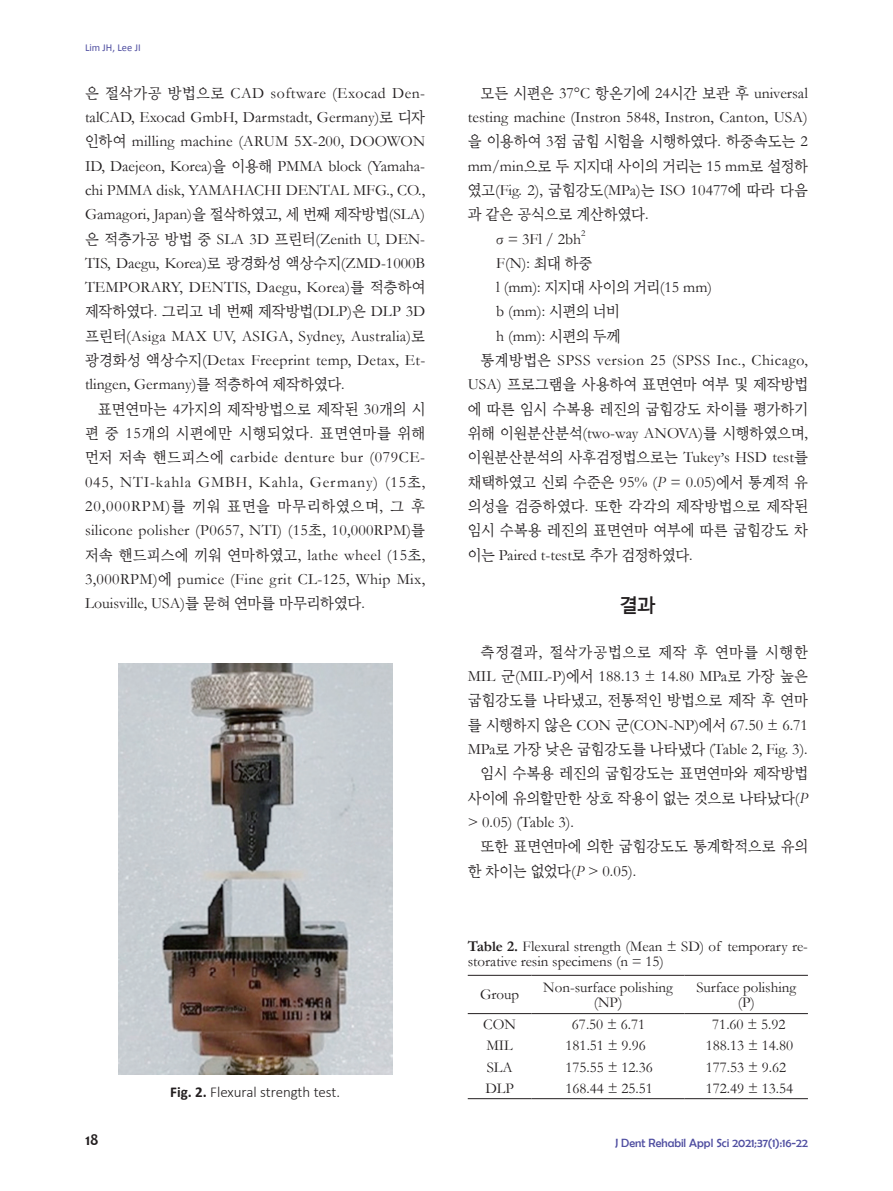
<style>
.page{position:relative;width:893px;height:1191px;background:#fff}
.page>*{position:absolute;margin:0;border:0;box-sizing:border-box;transform-origin:0 0}
.t1{font:19.5px "Bareun Dotum Pro 2";color:#231f20}
.t2{font:700 16.5px "Candara";color:#231f20;scale:.95 1}
.t3{font:15.75px/24.3px "Garamond";letter-spacing:.015em;color:#231f20;text-align:justify}
.t4{font:15.75px/24.3px "Bareun Batang Pro 1";letter-spacing:.005em;color:#231f20;text-align:right;scale:.96 1}
.t5{font:15.75px/24.3px "Garamond";letter-spacing:.055em;color:#231f20}
.t6{font:15.75px "Bareun Batang Pro 1";letter-spacing:.065em;color:#231f20;scale:.96 1}
.t7{font:15.75px "Garamond";letter-spacing:.035em;color:#231f20}
.t8{font:15.75px "Bareun Batang Pro 1";letter-spacing:.025em;color:#231f20;scale:.96 1}
.t9{font:15px/15px "Garamond";color:#231f20;text-align:center}
.t10{font:300 15px "Calibri";color:#231f20}
.t11{font:12px "Berlin Sans FB";color:#504fa1}
.t12{font:10.5px "Calibri";color:#504fa1}
.t13{font:9.15px "Garamond";color:#231f20}
.s1{font-family:"Bareun Batang Pro 1"}
.s2{font-family:"Garamond"}
.s3{font-weight:700}
.s4{font-family:"Garamond";font-style:italic}
.s5{font-style:italic}
</style>
<div class="page">
<hr style="left:468px;top:1098px;width:63px;height:1px;background:#231f20">
<hr style="left:531px;top:1098px;width:154px;height:1px;background:#231f20">
<hr style="left:685px;top:1098px;width:123px;height:1px;background:#231f20">
<hr style="left:468px;top:975px;width:63px;height:1px;background:#231f20">
<hr style="left:531px;top:975px;width:154px;height:1px;background:#231f20">
<hr style="left:685px;top:975px;width:123px;height:1px;background:#231f20">
<hr style="left:468px;top:1013px;width:63px;height:1px;background:#231f20">
<hr style="left:531px;top:1013px;width:154px;height:1px;background:#231f20">
<hr style="left:685px;top:1013px;width:123px;height:1px;background:#231f20">
<img style="left:118px;top:663px;width:274px;height:411px">
<p class="t12" style="left:85px;top:41px;width:57px">Lim JH, Lee JI</p>
<p class="t3" style="left:85px;top:80px;width:342px"><span class="s1">은 절삭가공 방법으로</span> CAD software (Exocad Den&shy;talCAD, Exocad GmbH, Darmstadt, Germany)<span class="s1">로 디자 인하여</span> milling machine (ARUM 5X-200, DOOWON ID, Daejeon, Korea)<span class="s1">을 이용해</span> PMMA block (Yamaha&shy;chi PMMA disk, YAMAHACHI DENTAL MFG., CO., Gamagori, Japan)<span class="s1">을 절삭하였고</span>, <span class="s1">세 번째 제작방법</span>(SLA) <span class="s1">은 적층가공 방법 중</span> SLA 3D <span class="s1">프린터</span>(Zenith U, DEN-TIS, Daegu, Korea)<span class="s1">로 광경화성 액상수지</span>(ZMD-1000B TEMPORARY, DENTIS, Daegu, Korea)<span class="s1">를 적층하여</span></p>
<p class="t4" style="left:85px;top:299px;width:356px">제작하였다<span class="s2">.</span> 그리고 네 번째 제작방법<span class="s2">(DLP)</span>은 <span class="s2">DLP 3D</span></p>
<p class="t3" style="left:85px;top:323px;width:342px"><span class="s1">프린터</span>(Asiga MAX UV, ASIGA, Sydney, Australia)<span class="s1">로 광경화성 액상수지</span>(Detax Freeprint temp, Detax, Et&shy;tlingen, Germany)<span class="s1">를 적층하여 제작하였다</span>.</p>
<p class="t4" style="left:85px;top:397px;width:356px">표면연마는 <span class="s2">4</span>가지의 제작방법으로 제작된 <span class="s2">30</span>개의 시 편 중 <span class="s2">15</span>개의 시편에만 시행되었다<span class="s2">.</span> 표면연마를 위해</p>
<p class="t5" style="left:85px;top:445px;width:342px"><span class="s1">먼저 저속 핸드피스에</span> carbide denture bur (079CE-<br>045, NTI-kahla GMBH, Kahla, Germany) (15<span class="s1">초</span>,</p>
<p class="t6" style="left:85px;top:498px;width:356px"><span class="s2">20,000RPM)</span>를 끼워 표면을 마무리하였으며<span class="s2">,</span> 그 후</p>
<p class="t3" style="left:85px;top:518px;width:342px">silicone polisher (P0657, NTI) (15<span class="s1">초</span>, 10,000RPM)<span class="s1">를</span></p>
<p class="t8" style="left:85px;top:547px;width:356px">저속 핸드피스에 끼워 연마하였고<span class="s2">, lathe wheel (15</span>초<span class="s2">,</span></p>
<p class="t3" style="left:85px;top:566px;width:342px">3,000RPM)<span class="s1">에</span> pumice (Fine grit CL-125, Whip Mix,<br>Louisville, USA)<span class="s1">를 묻혀 연마를 마무리하였다</span>.</p>
<p class="t10" style="left:170px;top:1082px;width:172px"><span class="s3">Fig. 2.</span> Flexural strength test.</p>
<p class="t3" style="left:468px;top:80px;width:342px;text-align:right"><span class="s1">모든 시편은</span> 37°C <span class="s1">항온기에</span> 24<span class="s1">시간 보관 후</span> universal testing machine (Instron 5848, Instron, Canton, USA)</p>
<p class="t4" style="left:468px;top:129px;width:356px;text-align:left">을 이용하여 <span class="s2">3</span>점 굽힘 시험을 시행하였다<span class="s2">.</span> 하중속도는 <span class="s2">2 mm/min</span>으로 두 지지대 사이의 거리는 <span class="s2">15 mm</span>로 설정하</p>
<p class="t3" style="left:468px;top:177px;width:342px"><span class="s1">였고</span>(Fig. 2), <span class="s1">굽힘강도</span>(MPa)<span class="s1">는</span> ISO 10477<span class="s1">에 따라 다음</span></p>
<p class="t4" style="left:468px;top:202px;width:190px">과 같은 공식으로 계산하였다<span class="s2">.</span></p>
<p class="t3" style="left:496px;top:226px;width:86px">σ = 3Fl / 2bh</p>
<p class="t13" style="left:581px;top:227px;width:6px">2</p>
<p class="t3" style="left:496px;top:250px;width:98px">F(N): <span class="s1">최대 하중</span></p>
<p class="t3" style="left:496px;top:275px;width:217px">l (mm): <span class="s1">지지대 사이의 거리</span>(15 mm)</p>
<p class="t3" style="left:496px;top:299px;width:125px">b (mm): <span class="s1">시편의 너비</span></p>
<p class="t3" style="left:496px;top:323px;width:126px">h (mm): <span class="s1">시편의 두께</span></p>
<p class="t7" style="left:480px;top:349px;width:329px"><span class="s1">통계방법은</span> SPSS version 25 (SPSS Inc., Chicago,</p>
<p class="t4" style="left:468px;top:372px;width:356px;text-align:justify"><span class="s2">USA)</span> 프로그램을 사용하여 표면연마 여부 및 제작방법 에 따른 임시 수복용 레진의 굽힘강도 차이를 평가하기 위해 이원분산분석<span class="s2">(two-way ANOVA)</span>를 시행하였으며<span class="s2">, </span>이원분산분석의 사후검정법으로는 <span class="s2">Tukey’s HSD test</span>를 채택하였고 신뢰 수준은 <span class="s2">95% (</span><span class="s4">P</span> <span class="s2">= 0.05)</span>에서 통계적 유 의성을 검증하였다<span class="s2">.</span> 또한 각각의 제작방법으로 제작된 임시 수복용 레진의 표면연마 여부에 따른 굽힘강도 차</p>
<p class="t3" style="left:468px;top:542px;width:226px"><span class="s1">이는</span> Paired t-test<span class="s1">로 추가 검정하였다</span>.</p>
<p class="t1" style="left:620px;top:595px;width:37px">결과</p>
<p class="t6" style="left:480px;top:644px;width:343px">측정결과<span class="s2">,</span> 절삭가공법으로 제작 후 연마를 시행한</p>
<p class="t3" style="left:468px;top:663px;width:342px">MIL <span class="s1">군</span>(MIL-P)<span class="s1">에서</span> 188.13 ± 14.80 MPa<span class="s1">로 가장 높은</span></p>
<p class="t4" style="left:468px;top:688px;width:356px">굽힘강도를 나타냈고<span class="s2">,</span> 전통적인 방법으로 제작 후 연마</p>
<p class="t3" style="left:468px;top:712px;width:342px"><span class="s1">를 시행하지 않은</span> CON <span class="s1">군</span>(CON-NP)<span class="s1">에서</span> 67.50 ± 6.71<br>MPa<span class="s1">로 가장 낮은 굽힘강도를 나타냈다</span> (Table 2, Fig. 3).</p>
<p class="t4" style="left:468px;top:761px;width:356px">임시 수복용 레진의 굽힘강도는 표면연마와 제작방법 사이에 유의할만한 상호 작용이 없는 것으로 나타났다<span class="s2">(</span><span class="s4">P</span></p>
<p class="t3" style="left:468px;top:809px;width:108px">&gt; 0.05) (Table 3).</p>
<p class="t4" style="left:480px;top:834px;width:343px">또한 표면연마에 의한 굽힘강도도 통계학적으로 유의</p>
<p class="t3" style="left:468px;top:858px;width:170px"><span class="s1">한 차이는 없었다</span>(<span class="s5">P</span> &gt; 0.05).</p>
<p class="t9" style="left:468px;top:938px;width:342px;text-align:left"><span class="s3">Table 2.</span> Flexural strength (Mean ± SD) of temporary re&shy;storative resin specimens (n = 15)</p>
<p class="t9" style="left:480px;top:986px;width:41px">Group</p>
<p class="t9" style="left:543px;top:979px;width:131px">Non-surface polishing (NP)</p>
<p class="t9" style="left:696px;top:979px;width:101px">Surface polishing (P)</p>
<p class="t9" style="left:483px;top:1016px;width:34px">CON</p>
<p class="t9" style="left:572px;top:1016px;width:75px">67.50 ± 6.71</p>
<p class="t9" style="left:712px;top:1016px;width:75px">71.60 ± 5.92</p>
<p class="t9" style="left:486px;top:1037px;width:28px">MIL</p>
<p class="t9" style="left:566px;top:1037px;width:82px">181.51 ± 9.96</p>
<p class="t9" style="left:706px;top:1037px;width:89px">188.13 ± 14.80</p>
<p class="t9" style="left:487px;top:1059px;width:27px">SLA</p>
<p class="t9" style="left:565px;top:1059px;width:89px">175.55 ± 12.36</p>
<p class="t9" style="left:706px;top:1059px;width:82px">177.53 ± 9.62</p>
<p class="t9" style="left:485px;top:1080px;width:30px">DLP</p>
<p class="t9" style="left:565px;top:1080px;width:89px">168.44 ± 25.51</p>
<p class="t9" style="left:706px;top:1080px;width:89px">172.49 ± 13.54</p>
<p class="t2" style="left:85px;top:1129px;width:16px">18</p>
<p class="t11" style="left:615px;top:1135px;width:194px">J Dent Rehabil Appl Sci 2021;37(1):16-22</p>
</div>
